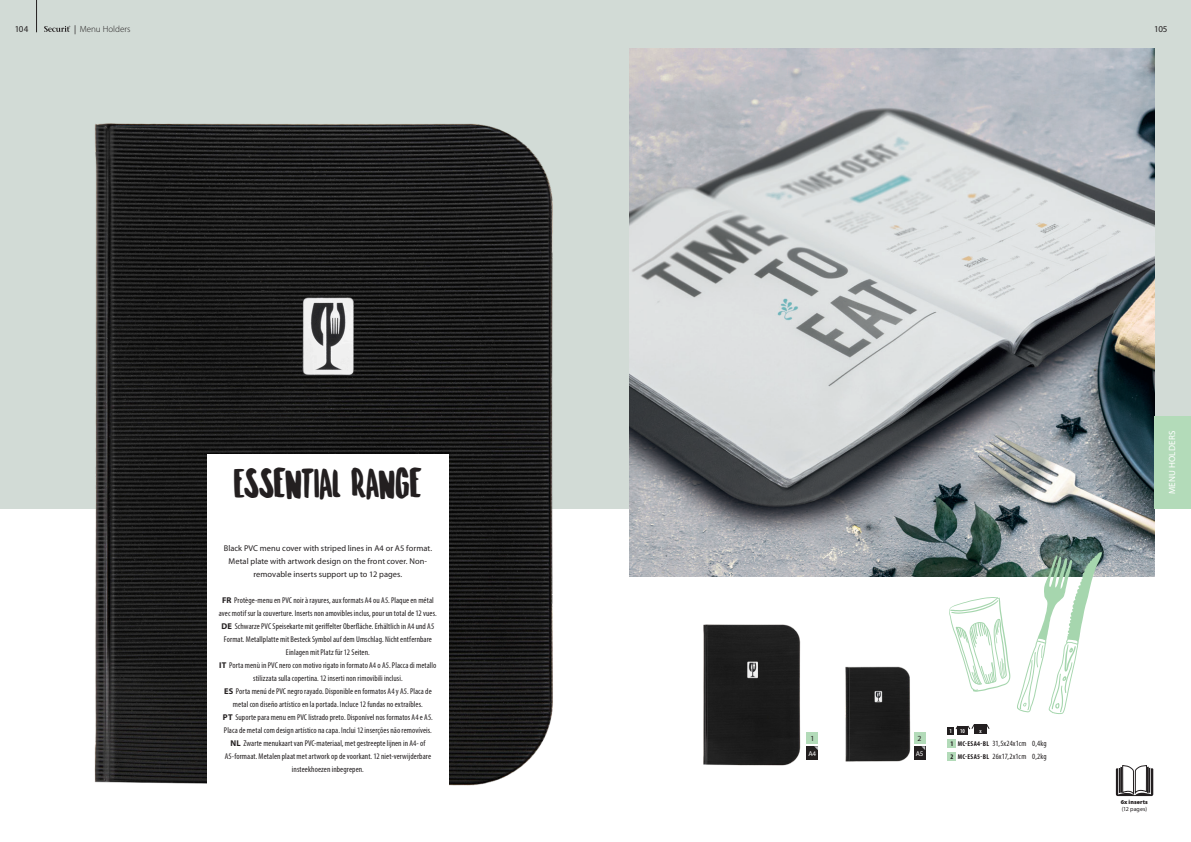
<style>
.page{position:relative;width:1191px;height:842px;background:#fff}
.page>*{position:absolute;margin:0;border:0;box-sizing:border-box;transform-origin:0 0}
.Title_BL{font:48px "Securit Hand Pro";letter-spacing:-.065em;color:#231f20}
.t1{font:300 9px "Myriad Pro";letter-spacing:.005em;color:#231f20}
.t2{font:9px "Myriad Pro";letter-spacing:.03em;color:#fff}
.t3{font:9px "Myriad Pro";letter-spacing:-.025em;color:#231f20}
.Translations{font:condensed 8.4px/13px "Myriad Pro";letter-spacing:.01em;color:#231f20;text-align:center}
.English{font:8.4px/13px "Myriad Pro";letter-spacing:.005em;color:#231f20;text-align:center}
.Info_tekst{font:condensed 8px "Myriad Pro";letter-spacing:.02em;color:#231f20}
.t4{font:7.8px "Myriad Pro";color:#231f20}
.Ref_Price{font:700 condensed 7px "Myriad Pro";letter-spacing:.05em;color:#231f20}
.t5{font:7px "Myriad Pro";color:#fff}
.Prod_num_GR{font:700 condensed 7px "Myriad Pro";color:#231f20}
.numbering_product_sm{font:900 6px "Myriad Pro";letter-spacing:.015em;color:#231f20}
.numbering_product_sm-2{font:6px "Myriad Pro";letter-spacing:.01em;color:#231f20}
.t6{font:600 condensed 6px "Myriad Pro";color:#fff}
.s1{font-weight:400}
.s2{font-weight:700;font-stretch:normal}
</style>
<div class="page">
<div style="left:0;top:0;width:1191px;height:509px;background:#d2dbd6"></div>
<img style="left:94px;top:123px;width:459px;height:663px">
<div style="left:207px;top:454px;width:241px;height:338px;background:#fff"></div>
<img style="left:629px;top:49px;width:525px;height:528px">
<img style="left:703px;top:624px;width:104px;height:142px">
<img style="left:845px;top:666px;width:71px;height:96px">
<div style="left:914px;top:746px;width:11px;height:14px;background:#231f20"></div>
<div style="left:806px;top:746px;width:12px;height:14px;background:#231f20"></div>
<div style="left:806px;top:733px;width:12px;height:11px;background:#b3dbb9"></div>
<div style="left:914px;top:733px;width:11px;height:11px;background:#b3dbb9"></div>
<svg style="left:1115px;top:249px;width:38px;height:548px"></svg>
<div style="left:947px;top:727px;width:7px;height:7px;background:#231f20"></div>
<div style="left:957px;top:726px;width:11px;height:8px;background:#231f20"></div>
<div style="left:974px;top:724px;width:12px;height:10px;background:#231f20"></div>
<svg style="left:968px;top:724px;width:6px;height:5px"></svg>
<svg style="left:986px;top:724px;width:3px;height:5px"></svg>
<svg style="left:949px;top:597px;width:61px;height:95px"></svg>
<svg style="left:1017px;top:552px;width:85px;height:162px"></svg>
<svg style="left:44px;top:26px;width:26px;height:6px"></svg>
<hr style="left:36px;top:0;width:1px;height:32px;background:#231f20">
<div style="left:1154px;top:417px;width:37px;height:92px;background:#b3dbb9"></div>
<div style="left:947px;top:739px;width:9px;height:8px;background:#b3dbb9"></div>
<div style="left:947px;top:752px;width:9px;height:8px;background:#b3dbb9"></div>
<p class="t3" style="left:15px;top:24px;width:15px">104</p>
<p class="t1" style="left:74px;top:24px;width:58px"><span class="s1">|</span> Menu Holders</p>
<p class="t3" style="left:1154px;top:24px;width:15px">105</p>
<p class="Title_BL" style="left:232px;top:457px;width:192px">ESSENTIAL RANGE</p>
<p class="English" style="left:224px;top:541px;width:210px">Black PVC menu cover with striped lines in A4 or A5 format.<br>Metal plate with artwork design on the front cover. Non&shy;removable inserts support up to 12 pages.</p>
<p class="Translations" style="left:219px;top:593px;width:219px"><span class="s2">FR</span> Protège-menu en PVC noir à rayures, aux formats A4 ou A5. Plaque en métal avec motif sur la couverture. Inserts non amovibles inclus, pour un total de 12 vues.</p>
<p class="Translations" style="left:221px;top:619px;width:214px"><span class="s2">DE</span> Schwarze PVC Speisekarte mit geriffelter Oberfläche. Erhältlich in A4 und A5<br>Format. Metallplatte mit Besteck Symbol auf dem Umschlag. Nicht entfernbare<br>Einlagen mit Platz für 12 Seiten.</p>
<p class="Translations" style="left:219px;top:658px;width:219px"><span class="s2">IT</span> Porta menù in PVC nero con motivo rigato in formato A4 o A5. Placca di metallo stilizzata sulla copertina. 12 inserti non rimovibili inclusi.</p>
<p class="Translations" style="left:224px;top:684px;width:209px"><span class="s2">ES</span> Porta menú de PVC negro rayado. Disponible en formatos A4 y A5. Placa de metal con diseño artístico en la portada. Incluce 12 fundas no extraíbles.</p>
<p class="Translations" style="left:223px;top:710px;width:211px;text-align:left"><span class="s2">PT</span> Suporte para menu em PVC listrado preto. Disponível nos formatos A4 e A5.<br>Placa de metal com design artístico na capa. Inclui 12 inserções não removíveis.</p>
<p class="Translations" style="left:225px;top:736px;width:208px"><span class="s2">NL</span> Zwarte menukaart van PVC-materiaal, met gestreepte lijnen in A4- of<br>A5-formaat. Metalen plaat met artwork op de voorkant. 12 niet-verwijderbare insteekhoezen inbegrepen.</p>
<p class="t5" style="left:808px;top:749px;width:9px">A4</p>
<p class="t5" style="left:915px;top:749px;width:9px">A5</p>
<p class="t4" style="left:810px;top:734px;width:6px">1</p>
<p class="t4" style="left:917px;top:734px;width:6px">2</p>
<p class="t6" style="left:949px;top:727px;width:4px">1</p>
<p class="t6" style="left:960px;top:727px;width:6px">10</p>
<p class="t6" style="left:979px;top:727px;width:4px">x</p>
<p class="Prod_num_GR" style="left:950px;top:739px;width:4px">1</p>
<p class="Ref_Price" style="left:957px;top:739px;width:33px">MC-ESA4-BL</p>
<p class="Info_tekst" style="left:992px;top:738px;width:36px">31,5x24x1cm</p>
<p class="Info_tekst" style="left:1032px;top:738px;width:16px">0,4kg</p>
<p class="Prod_num_GR" style="left:950px;top:752px;width:4px">2</p>
<p class="Ref_Price" style="left:957px;top:752px;width:33px">MC-ESA5-BL</p>
<p class="Info_tekst" style="left:992px;top:751px;width:35px">26x17,2x1cm</p>
<p class="Info_tekst" style="left:1032px;top:751px;width:16px">0,2kg</p>
<p class="t2" style="left:1166px;top:494px;width:65px;rotate:-90deg">MENU HOLDERS</p>
<p class="numbering_product_sm" style="left:1120px;top:798px;width:29px">6x inserts</p>
<p class="numbering_product_sm-2" style="left:1121px;top:805px;width:27px">(12 pages)</p>
</div>
